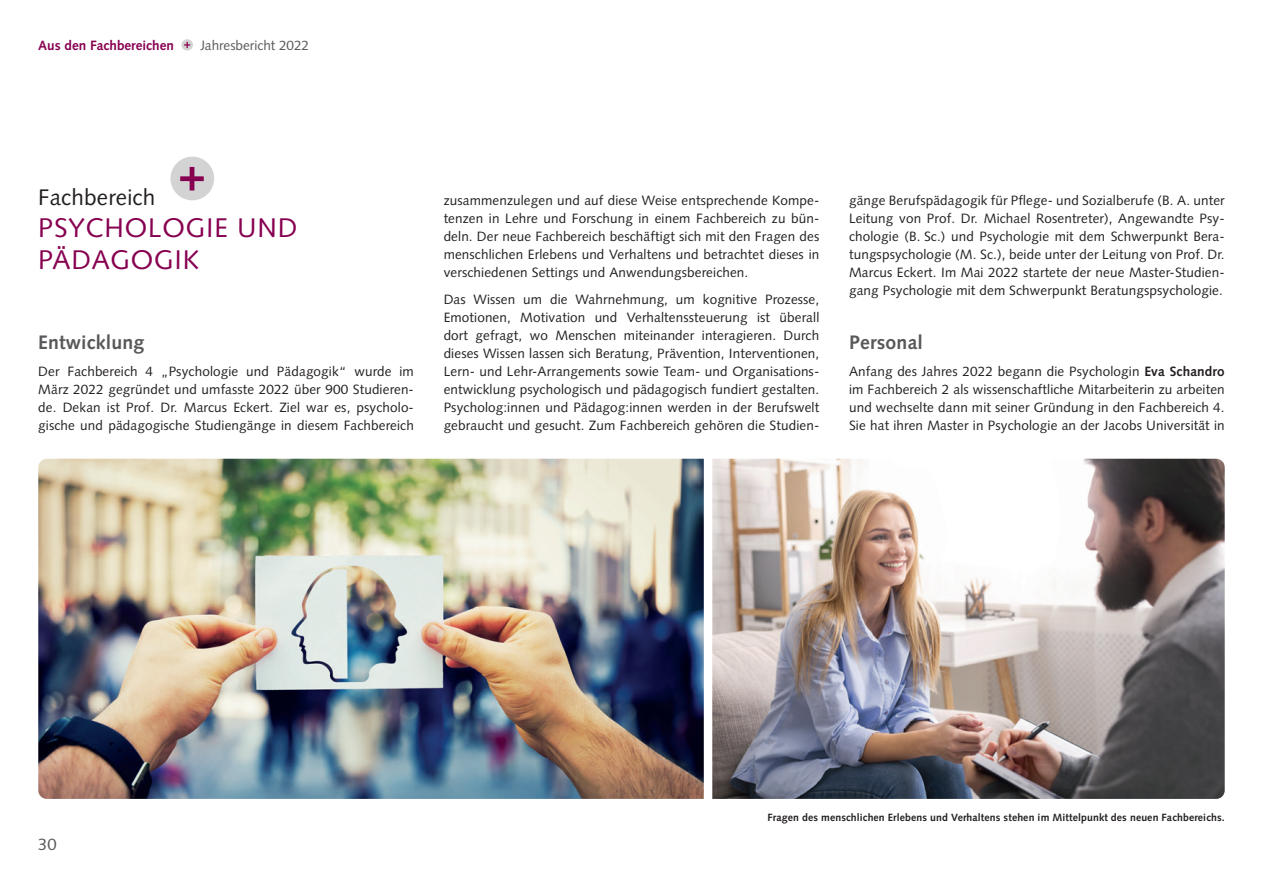
<style>
.page{position:relative;width:1263px;height:893px;background:#fff}
.page>*{position:absolute;margin:0;border:0;box-sizing:border-box;transform-origin:0 0}
._01_Head_Rot_2{font:27px/31.5px "Syntax LT Std";letter-spacing:.03em;color:#870151}
._01_Head_Grau_1{font:22.5px "Syntax LT Std";letter-spacing:.01em;color:#231f20}
.Head_02{font:700 19.5px "Syntax LT Std";letter-spacing:.01em;color:#57585a}
.t1{font:16.5px "Syntax LT Std";color:#57585a}
._01_Fießtext{font:13.5px/18px "Syntax LT Std";letter-spacing:.01em;color:#231f20;text-align:justify}
.t2{font:700 13.5px "Syntax LT Std";color:#870151}
.t3{font:13.5px "Syntax LT Std";color:#57585a}
._02_BU{font:700 10.5px "Syntax LT Std";letter-spacing:.01em;color:#231f20}
.s1{font-weight:700}
</style>
<div class="page">
<svg style="left:182px;top:39px;width:11px;height:12px"></svg>
<svg style="left:184px;top:42px;width:6px;height:6px"></svg>
<div style="left:170px;top:157px;width:44px;height:43px;background:#d3d3d3;border-radius:50%"></div>
<svg style="left:180px;top:167px;width:24px;height:23px"></svg>
<img style="left:38px;top:459px;width:666px;height:340px">
<img style="left:712px;top:459px;width:513px;height:340px">
<p class="t2" style="left:38px;top:37px;width:137px">Aus den Fachbereichen</p>
<p class="t3" style="left:200px;top:37px;width:110px">Jahresbericht 2022</p>
<p class="_01_Head_Grau_1" style="left:38px;top:184px;width:119px">Fachbereich</p>
<p class="_01_Head_Rot_2" style="left:38px;top:212px;width:260px">PSYCHOLOGIE UND<br>PÄDAGOGIK</p>
<p class="Head_02" style="left:38px;top:331px;width:107px">Entwicklung</p>
<p class="_01_Fießtext" style="left:38px;top:362px;width:377px">Der Fachbereich 4 „Psychologie und Pädagogik“ wurde im März 2022 gegründet und umfasste 2022 über 900 Studieren&shy;de. Dekan ist Prof. Dr. Marcus Eckert. Ziel war es, psycholo&shy;gische und pädagogische Studiengänge in diesem Fachbereich</p>
<p class="_01_Fießtext" style="left:444px;top:191px;width:377px">zusammenzulegen und auf diese Weise entsprechende Kompe&shy;tenzen in Lehre und Forschung in einem Fachbereich zu bün&shy;deln. Der neue Fachbereich beschäftigt sich mit den Fragen des menschlichen Erlebens und Verhaltens und betrachtet dieses in verschiedenen Settings und Anwendungsbereichen.</p>
<p class="_01_Fießtext" style="left:444px;top:290px;width:377px">Das Wissen um die Wahrnehmung, um kognitive Prozesse, Emotionen, Motivation und Verhaltenssteuerung ist überall dort gefragt, wo Menschen miteinander interagieren. Durch dieses Wissen lassen sich Beratung, Prävention, Interventionen, Lern- und Lehr-Arrangements sowie Team- und Organisations&shy;entwicklung psychologisch und pädagogisch fundiert gestalten.<br>Psycholog:innen und Pädagog:innen werden in der Berufswelt gebraucht und gesucht. Zum Fachbereich gehören die Studien-</p>
<p class="_01_Fießtext" style="left:849px;top:191px;width:377px">gänge Berufspädagogik für Pflege- und Sozialberufe (B. A. unter Leitung von Prof. Dr. Michael Rosentreter), Angewandte Psy&shy;chologie (B. Sc.) und Psychologie mit dem Schwerpunkt Bera&shy;tungspsychologie (M. Sc.), beide unter der Leitung von Prof. Dr.<br>Marcus Eckert. Im Mai 2022 startete der neue Master-Studien&shy;gang Psychologie mit dem Schwerpunkt Beratungspsychologie.</p>
<p class="Head_02" style="left:849px;top:331px;width:75px">Personal</p>
<p class="_01_Fießtext" style="left:849px;top:362px;width:377px">Anfang des Jahres 2022 begann die Psychologin <span class="s1">Eva Schandro </span>im Fachbereich 2 als wissenschaftliche Mitarbeiterin zu arbeiten und wechselte dann mit seiner Gründung in den Fachbereich 4.<br>Sie hat ihren Master in Psychologie an der Jacobs Universität in</p>
<p class="t1" style="left:38px;top:835px;width:20px">30</p>
<p class="_02_BU" style="left:767px;top:812px;width:459px">Fragen des menschlichen Erlebens und Verhaltens stehen im Mittelpunkt des neuen Fachbereichs.</p>
</div>
